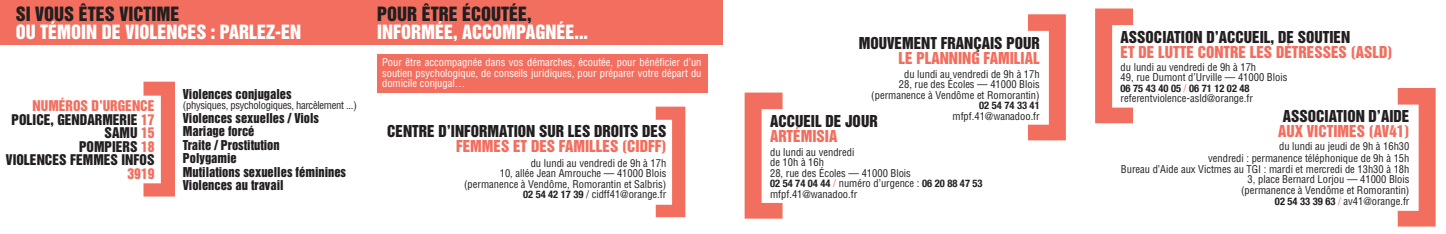
<style>
.page{position:relative;width:1446px;height:234px;background:#fff}
.page>*{position:absolute;margin:0;border:0;box-sizing:border-box;transform-origin:0 0}
.t1{font:18px "Helvetica Inserat";color:#fff}
.t2{font:18px "Helvetica Inserat";color:#231f20}
.t3{font:15px "Helvetica Inserat";color:#231f20}
.t4{font:15px "Helvetica Inserat";color:#f26f5f}
.t5{font:13.5px/13.5px "Helvetica Inserat";color:#231f20;text-align:right}
.t6{font:13.5px "Helvetica Inserat";color:#f26f5f}
.t7{font:12.45px/13.5px "Helvetica Inserat";color:#231f20}
.t8{font:condensed 10.5px/10.5px "Helvetica";color:#231f20;text-align:right}
.t9{font:condensed 10.5px/10.5px "Helvetica";color:#fff;text-align:justify}
.t10{font:700 condensed 10.5px "Helvetica Neue";color:#231f20}
.t11{font:condensed 10.5px "Helvetica";letter-spacing:-.025em;color:#231f20}
.s1{color:#f26f5f}
.s2{font-family:"Helvetica Neue";font-weight:700}
.s3{font-family:"Helvetica";font-weight:400;color:#f26f5f}
.s4{font-family:"Helvetica";font-weight:400}
</style>
<div class="page">
<div style="left:0;top:0;width:361px;height:45px;background:#f26f5f"></div>
<div style="left:353px;top:0;width:370px;height:45px;background:#f26f5f"></div>
<svg style="left:143px;top:82px;width:32px;height:114px"></svg>
<svg style="left:656px;top:107px;width:29px;height:110px"></svg>
<svg style="left:1028px;top:14px;width:38px;height:126px"></svg>
<svg style="left:1397px;top:88px;width:38px;height:138px"></svg>
<svg style="left:744px;top:93px;width:38px;height:126px"></svg>
<svg style="left:1095px;top:9px;width:38px;height:114px"></svg>
<div style="left:377px;top:54px;width:330px;height:39px;background:#f26f5f"></div>
<h1 class="t2" style="left:16px;top:3px;width:165px">SI VOUS ÊTES VICTIME</h1>
<h1 class="t1" style="left:16px;top:21px;width:287px">OU TÉMOIN DE VIOLENCES : PARLEZ-EN</h1>
<p class="t5" style="left:6px;top:100px;width:150px"><span class="s1">NUMÉROS D’URGENCE<br></span>POLICE, GENDARMERIE <span class="s1">17<br></span>SAMU <span class="s1">15<br></span>POMPIERS <span class="s1">18<br></span>VIOLENCES FEMMES INFOS</p>
<p class="t6" style="left:128px;top:166px;width:28px">3919</p>
<p class="t7" style="left:183px;top:87px;width:110px">Violences conjugales</p>
<p class="t11" style="left:183px;top:99px;width:175px">(physiques, psychologiques, harcèlement ...)</p>
<p class="t7" style="left:183px;top:111px;width:165px">Violences sexuelles / Viols<br>Mariage forcé<br>Traite / Prostitution<br>Polygamie<br>Mutilations sexuelles féminines<br>Violences au travail</p>
<h1 class="t2" style="left:377px;top:3px;width:156px">POUR ÊTRE ÉCOUTÉE,</h1>
<h1 class="t1" style="left:377px;top:21px;width:212px">INFORMÉE, ACCOMPAGNÉE...</h1>
<p class="t9" style="left:382px;top:57px;width:321px">Pour être accompagnée dans vos démarches, écoutée, pour bénéficier d’un soutien psychologique, de conseils juridiques, pour préparer votre départ du domicile conjugal…</p>
<h2 class="t3" style="left:387px;top:122px;width:281px">CENTRE D’INFORMATION SUR LES DROITS DES</h2>
<h2 class="t4" style="left:456px;top:137px;width:212px">FEMMES ET DES FAMILLES (CIDFF)</h2>
<p class="t8" style="left:464px;top:158px;width:204px">du lundi au vendredi de 9h à 17h<br>10, allée Jean Amrouche — 41000 Blois (permanence à Vendôme, Romorantin et Salbris)<br><span class="s2">02 54 42 17 39</span> / cidff41@orange.fr</p>
<h2 class="t3" style="left:859px;top:34px;width:182px">MOUVEMENT FRANÇAIS POUR</h2>
<h2 class="t4" style="left:898px;top:49px;width:143px">LE PLANNING FAMILIAL</h2>
<p class="t8" style="left:871px;top:69px;width:170px">du lundi au vendredi de 9h à 17h<br>28, rue des Écoles — 41000 Blois (permanence à Vendôme et Romorantin)</p>
<p class="t10" style="left:979px;top:97px;width:62px">02 54 74 33 41</p>
<p class="t8" style="left:952px;top:111px;width:89px">mfpf.41@wanadoo.fr</p>
<h2 class="t3" style="left:770px;top:112px;width:109px">ACCUEIL DE JOUR</h2>
<h2 class="t4" style="left:770px;top:127px;width:69px">ARTÉMISIA</h2>
<p class="t8" style="left:770px;top:147px;width:142px;text-align:left">du lundi au vendredi<br>de 10h à 16h<br>28, rue des Écoles — 41000 Blois</p>
<p class="t10" style="left:770px;top:175px;width:214px">02 54 74 04 44 <span class="s3">/</span> <span class="s4">numéro d’urgence :</span> 06 20 88 47 53</p>
<p class="t8" style="left:770px;top:189px;width:89px">mfpf.41@wanadoo.fr</p>
<h2 class="t3" style="left:1120px;top:28px;width:231px">ASSOCIATION D’ACCUEIL, DE SOUTIEN</h2>
<h2 class="t4" style="left:1120px;top:43px;width:273px">ET DE LUTTE CONTRE LES DÉTRESSES (ASLD)</h2>
<p class="t8" style="left:1120px;top:62px;width:168px;text-align:left">du lundi au vendredi de 9h à 17h<br>49, rue Dumont d’Urville — 41000 Blois</p>
<p class="t10" style="left:1120px;top:79px;width:131px">06 75 43 40 05 <span class="s3">/</span> 06 71 12 02 48</p>
<p class="t8" style="left:1120px;top:93px;width:134px">referentviolence-asld@orange.fr</p>
<h2 class="t3" style="left:1283px;top:108px;width:128px">ASSOCIATION D’AIDE</h2>
<h2 class="t4" style="left:1278px;top:123px;width:133px">AUX VICTIMES (AV41)</h2>
<p class="t8" style="left:1208px;top:141px;width:203px;line-height:12px">du lundi au jeudi de 9h à 16h30<br>vendredi : permanence téléphonique de 9h à 15h</p>
<p class="t8" style="left:1121px;top:164px;width:290px">Bureau d’Aide aux Victmes au TGI : mardi et mercredi de 13h30 à 18h 3, place Bernard Lorjou — 41000 Blois<br>(permanence à Vendôme et Romorantin)<br><span class="s2">02 54 33 39 63</span> <span class="s1">/</span> av41@orange.fr</p>
</div>
